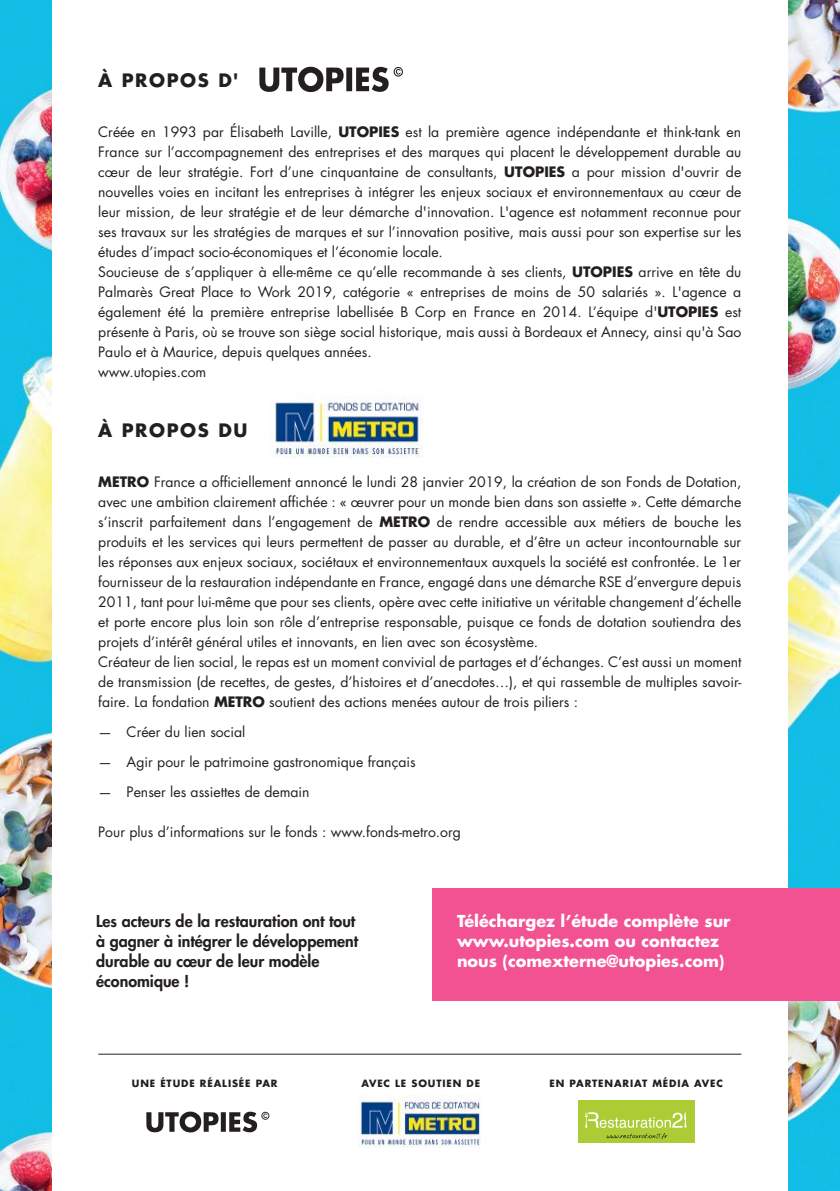
<style>
.page{position:relative;width:840px;height:1191px;background:#fff}
.page>*{position:absolute;margin:0;border:0;box-sizing:border-box;transform-origin:0 0}
.t1{font:700 18px "Futura Std";letter-spacing:.09em;color:#241f1f}
.t2{font:800 16px/20px "Futura Std";color:#241f1f}
.t3{font:700 16px/20px "Futura Std";color:#fff}
.t4{font:14px/20px "Futura Std";color:#241f1f}
.t5{font:700 9.8px "Futura Std";letter-spacing:.09em;color:#241f1f}
.s1{font-weight:700}
</style>
<div class="page">
<img style="left:0;top:0;width:839px;height:1191px">
<div style="left:52px;top:0;width:734px;height:1191px;background:#fff"></div>
<svg style="left:146px;top:1111px;width:123px;height:21px"></svg>
<div style="left:577px;top:1100px;width:117px;height:42px;background:#accb35"></div>
<svg style="left:585px;top:1112px;width:101px;height:27px"></svg>
<img style="left:358px;top:1095px;width:124px;height:52px">
<img style="left:271px;top:396px;width:153px;height:61px">
<svg style="left:259px;top:66px;width:144px;height:26px"></svg>
<hr style="left:98px;top:1053px;width:643px;height:1px;background:#241f1f">
<div style="left:432px;top:888px;width:407px;height:112px;background:#f35292"></div>
<p class="t1" style="left:98px;top:68px;width:141px">À PROPOS D'</p>
<p class="t4" style="left:98px;top:122px;width:644px">Créée en 1993 par Élisabeth Laville, <span class="s1">UTOPIES</span> est la première agence indépendante et think-tank en France sur l’accompagnement des entreprises et des marques qui placent le développement durable au cœur de leur stratégie. Fort d’une cinquantaine de consultants, <span class="s1">UTOPIES</span> a pour mission d'ouvrir de nouvelles voies en incitant les entreprises à intégrer les enjeux sociaux et environnementaux au cœur de leur mission, de leur stratégie et de leur démarche d'innovation. L'agence est notamment reconnue pour ses travaux sur les stratégies de marques et sur l’innovation positive, mais aussi pour son expertise sur les études d’impact socio-économiques et l’économie locale.<br>Soucieuse de s’appliquer à elle-même ce qu’elle recommande à ses clients, <span class="s1">UTOPIES</span> arrive en tête du Palmarès Great Place to Work 2019, catégorie « entreprises de moins de 50 salariés ». L'agence a également été la première entreprise labellisée B Corp en France en 2014. L’équipe d'<span class="s1">UTOPIES</span> est présente à Paris, où se trouve son siège social historique, mais aussi à Bordeaux et Annecy, ainsi qu'à Sao Paulo et à Maurice, depuis quelques années.<br>www.utopies.com</p>
<p class="t1" style="left:98px;top:418px;width:151px">À PROPOS DU</p>
<p class="t4" style="left:98px;top:472px;width:644px"><span class="s1">METRO</span> France a officiellement annoncé le lundi 28 janvier 2019, la création de son Fonds de Dotation, avec une ambition clairement affichée : « œuvrer pour un monde bien dans son assiette ». Cette démarche s’inscrit parfaitement dans l’engagement de <span class="s1">METRO</span> de rendre accessible aux métiers de bouche les produits et les services qui leurs permettent de passer au durable, et d’être un acteur incontournable sur les réponses aux enjeux sociaux, sociétaux et environnementaux auxquels la société est confrontée. Le 1er fournisseur de la restauration indépendante en France, engagé dans une démarche RSE d’envergure depuis 2011, tant pour lui-même que pour ses clients, opère avec cette initiative un véritable changement d’échelle et porte encore plus loin son rôle d’entreprise responsable, puisque ce fonds de dotation soutiendra des projets d’intérêt général utiles et innovants, en lien avec son écosystème.<br>Créateur de lien social, le repas est un moment convivial de partages et d’échanges. C’est aussi un moment de transmission (de recettes, de gestes, d’histoires et d’anecdotes…), et qui rassemble de multiples savoir&shy;faire. La fondation <span class="s1">METRO</span> soutient des actions menées autour de trois piliers :</p>
<p class="t4" style="left:98px;top:722px;width:149px">— Créer du lien social</p>
<p class="t4" style="left:98px;top:752px;width:319px">— Agir pour le patrimoine gastronomique français</p>
<p class="t4" style="left:98px;top:782px;width:213px">— Penser les assiettes de demain</p>
<p class="t4" style="left:98px;top:822px;width:364px">Pour plus d’informations sur le fonds : www.fonds-metro.org</p>
<p class="t2" style="left:96px;top:911px;width:263px">Les acteurs de la restauration ont tout à gagner à intégrer le développement durable au cœur de leur modèle économique !</p>
<p class="t3" style="left:457px;top:910px;width:275px">Téléchargez l’étude complète sur www.utopies.com ou contactez nous (comexterne@utopies.com)</p>
<p class="t5" style="left:132px;top:1077px;width:147px">UNE ÉTUDE RÉALISÉE PAR</p>
<p class="t5" style="left:361px;top:1077px;width:120px">AVEC LE SOUTIEN DE</p>
<p class="t5" style="left:549px;top:1077px;width:175px">EN PARTENARIAT MÉDIA AVEC</p>
</div>
